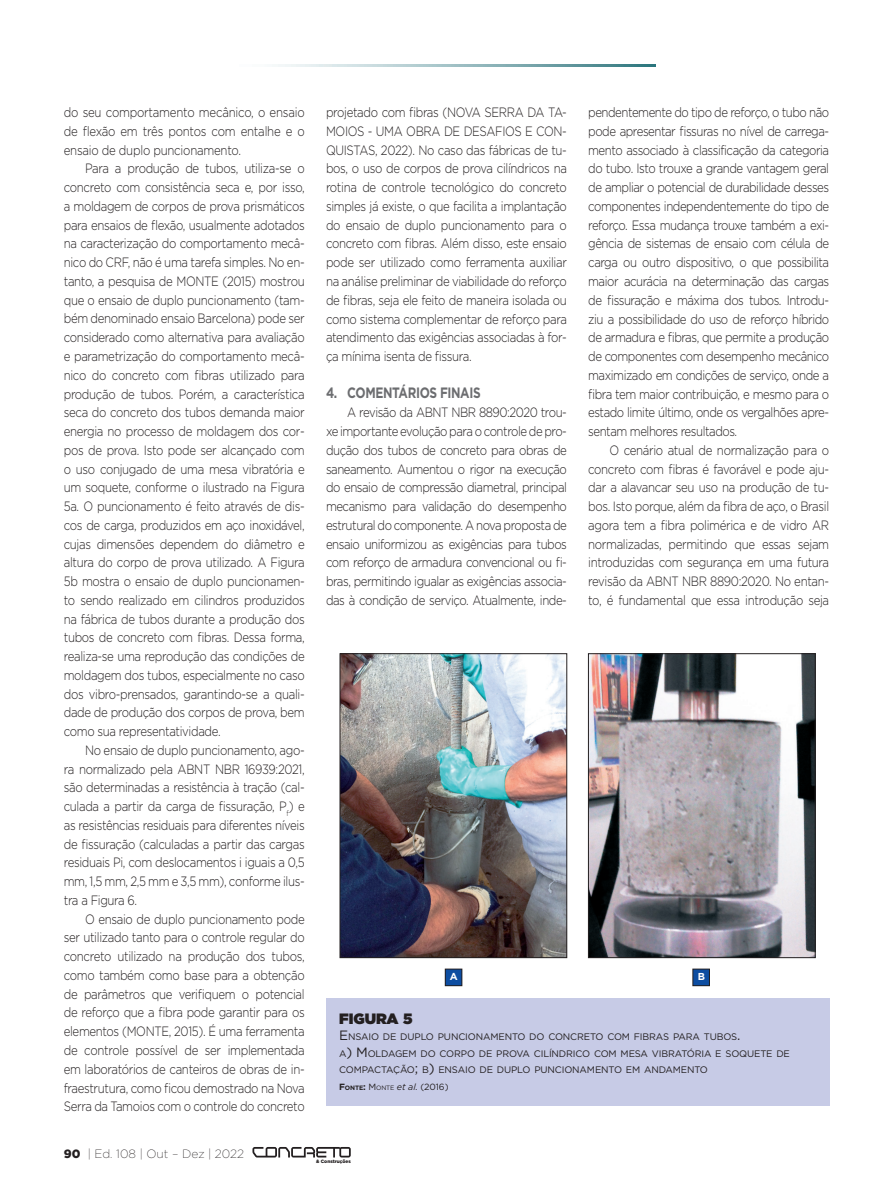
<style>
.page{position:relative;width:893px;height:1191px;background:#fff}
.page>*{position:absolute;margin:0;border:0;box-sizing:border-box;transform-origin:0 0}
.t1{font:700 15px "Gotham";letter-spacing:-.03em;color:#6c6d70;scale:.8 1}
.t2{font:900 15px "Gotham";color:#231f20}
.t3{font:300 13.5px/18.8px "Gotham";letter-spacing:-.03em;color:#231f20;text-align:justify;scale:.85 1}
.t4{font:200 12px "Gotham";color:#231f20}
.t5{font:700 10.05px "Gotham";color:#fff}
.t6{font:9.45px/16.5px "Gotham";letter-spacing:-.015em;color:#231f20}
.t7{font:9px "Gotham";color:#231f20}
.t8{font:900 4.8px "Gotham";color:#231f20}
.s1{font-size:13.5px}
.s2{font-weight:700}
.s3{font-weight:700;font-size:6.3px}
.s4{font-size:6.3px}
.s5{font-style:italic}
.s6{font-weight:900}
</style>
<div class="page">
<svg style="left:252px;top:1147px;width:99px;height:11px"></svg>
<svg style="left:278px;top:64px;width:377px;height:2px"></svg>
<div style="left:326px;top:998px;width:503px;height:108px;background:#c7cbe6"></div>
<img style="left:342px;top:655px;width:223px;height:300px">
<div style="left:340px;top:653px;width:227px;height:304px;border:1px solid #231f20"></div>
<img style="left:590px;top:655px;width:223px;height:300px">
<div style="left:588px;top:653px;width:227px;height:304px;border:1px solid #231f20"></div>
<div style="left:445px;top:969px;width:17px;height:16px;background:#0d4da1"></div>
<div style="left:445px;top:969px;width:17px;height:17px;border:1px solid #231f20"></div>
<div style="left:693px;top:969px;width:16px;height:16px;background:#0d4da1"></div>
<div style="left:693px;top:969px;width:17px;height:17px;border:1px solid #231f20"></div>
<p class="t3" style="left:64px;top:103px;width:285px">do seu comportamento mecânico, o ensaio de flexão em três pontos com entalhe e o ensaio de duplo puncionamento.</p>
<p class="t3" style="left:64px;top:159px;width:285px;text-indent:21px">Para a produção de tubos, utiliza-se o concreto com consistência seca e, por isso, a moldagem de corpos de prova prismáticos para ensaios de flexão, usualmente adotados na caracterização do comportamento mecâ&shy;nico do CRF, não é uma tarefa simples. No en&shy;tanto, a pesquisa de MONTE (2015) mostrou que o ensaio de duplo puncionamento (tam&shy;bém denominado ensaio Barcelona) pode ser considerado como alternativa para avaliação e parametrização do comportamento mecâ&shy;nico do concreto com fibras utilizado para produção de tubos. Porém, a característica seca do concreto dos tubos demanda maior energia no processo de moldagem dos cor&shy;pos de prova. Isto pode ser alcançado com o uso conjugado de uma mesa vibratória e um soquete, conforme o ilustrado na Figura 5a. O puncionamento é feito através de dis&shy;cos de carga, produzidos em aço inoxidável, cujas dimensões dependem do diâmetro e altura do corpo de prova utilizado. A Figura 5b mostra o ensaio de duplo puncionamen&shy;to sendo realizado em cilindros produzidos na fábrica de tubos durante a produção dos tubos de concreto com fibras. Dessa forma, realiza-se uma reprodução das condições de moldagem dos tubos, especialmente no caso dos vibro-prensados, garantindo-se a quali&shy;dade de produção dos corpos de prova, bem como sua representatividade.</p>
<p class="t3" style="left:64px;top:740px;width:285px;text-indent:21px">No ensaio de duplo puncionamento, ago&shy;ra normalizado pela ABNT NBR 16939:2021, são determinadas a resistência à tração (cal&shy;culada a partir da carga de fissuração, P<sub>f</sub>) e as resistências residuais para diferentes níveis de fissuração (calculadas a partir das cargas residuais Pi, com deslocamentos i iguais a 0,5 mm, 1,5 mm, 2,5 mm e 3,5 mm), conforme ilus&shy;tra a Figura 6.</p>
<p class="t3" style="left:64px;top:909px;width:285px;text-indent:21px">O ensaio de duplo puncionamento pode ser utilizado tanto para o controle regular do concreto utilizado na produção dos tubos, como também como base para a obtenção de parâmetros que verifiquem o potencial de reforço que a fibra pode garantir para os elementos (MONTE, 2015). É uma ferramenta de controle possível de ser implementada em laboratórios de canteiros de obras de in&shy;fraestrutura, como ficou demostrado na Nova Serra da Tamoios com o controle do concreto</p>
<p class="t3" style="left:326px;top:103px;width:285px">projetado com fibras (NOVA SERRA DA TA-MOIOS - UMA OBRA DE DESAFIOS E CON-QUISTAS, 2022). No caso das fábricas de tu&shy;bos, o uso de corpos de prova cilíndricos na rotina de controle tecnológico do concreto simples já existe, o que facilita a implantação do ensaio de duplo puncionamento para o concreto com fibras. Além disso, este ensaio pode ser utilizado como ferramenta auxiliar na análise preliminar de viabilidade do reforço de fibras, seja ele feito de maneira isolada ou como sistema complementar de reforço para atendimento das exigências associadas à for&shy;ça mínima isenta de fissura.</p>
<p class="t1" style="left:326px;top:383px;width:195px">4. COMENTÁRIOS FINAIS</p>
<p class="t3" style="left:326px;top:403px;width:285px;text-indent:21px">A revisão da ABNT NBR 8890:2020 trou&shy;xe importante evolução para o controle de pro&shy;dução dos tubos de concreto para obras de saneamento. Aumentou o rigor na execução do ensaio de compressão diametral, principal mecanismo para validação do desempenho estrutural do componente. A nova proposta de ensaio uniformizou as exigências para tubos com reforço de armadura convencional ou fi&shy;bras, permitindo igualar as exigências associa&shy;das à condição de serviço. Atualmente, inde-</p>
<p class="t3" style="left:588px;top:103px;width:285px">pendentemente do tipo de reforço, o tubo não pode apresentar fissuras no nível de carrega&shy;mento associado à classificação da categoria do tubo. Isto trouxe a grande vantagem geral de ampliar o potencial de durabilidade desses componentes independentemente do tipo de reforço. Essa mudança trouxe também a exi&shy;gência de sistemas de ensaio com célula de carga ou outro dispositivo, o que possibilita maior acurácia na determinação das cargas de fissuração e máxima dos tubos. Introdu&shy;ziu a possibilidade do uso de reforço híbrido de armadura e fibras, que permite a produção de componentes com desempenho mecânico maximizado em condições de serviço, onde a fibra tem maior contribuição, e mesmo para o estado limite último, onde os vergalhões apre&shy;sentam melhores resultados.</p>
<p class="t3" style="left:588px;top:440px;width:285px;text-indent:21px">O cenário atual de normalização para o concreto com fibras é favorável e pode aju&shy;dar a alavancar seu uso na produção de tu&shy;bos. Isto porque, além da fibra de aço, o Brasil agora tem a fibra polimérica e de vidro AR normalizadas, permitindo que essas sejam introduzidas com segurança em uma futura revisão da ABNT NBR 8890:2020. No entan&shy;to, é fundamental que essa introdução seja</p>
<p class="t5" style="left:450px;top:970px;width:9px">A</p>
<p class="t5" style="left:698px;top:970px;width:9px">B</p>
<p class="t2" style="left:339px;top:1007px;width:75px">FIGURA 5</p>
<p class="t6" style="left:339px;top:1028px;width:452px"><span class="s1">E</span>NSAIO DE DUPLO PUNCIONAMENTO DO CONCRETO COM FIBRAS PARA TUBOS<span class="s1">.<br></span>A<span class="s1">) M</span>OLDAGEM DO CORPO DE PROVA CILÍNDRICO COM MESA VIBRATÓRIA E SOQUETE DE<br>COMPACTAÇÃO<span class="s1">;</span> B<span class="s1">)</span> ENSAIO DE DUPLO PUNCIONAMENTO EM ANDAMENTO</p>
<p class="t7" style="left:339px;top:1080px;width:111px"><span class="s2">F</span><span class="s3">ONTE</span><span class="s2">:</span> M<span class="s4">ONTE</span> <span class="s5">et al.</span> (2016)</p>
<p class="t4" style="left:64px;top:1145px;width:182px"><span class="s6">90</span> | Ed. 108 | Out – Dez | 2022</p>
<p class="t8" style="left:316px;top:1157px;width:36px">&amp; Construções</p>
</div>
